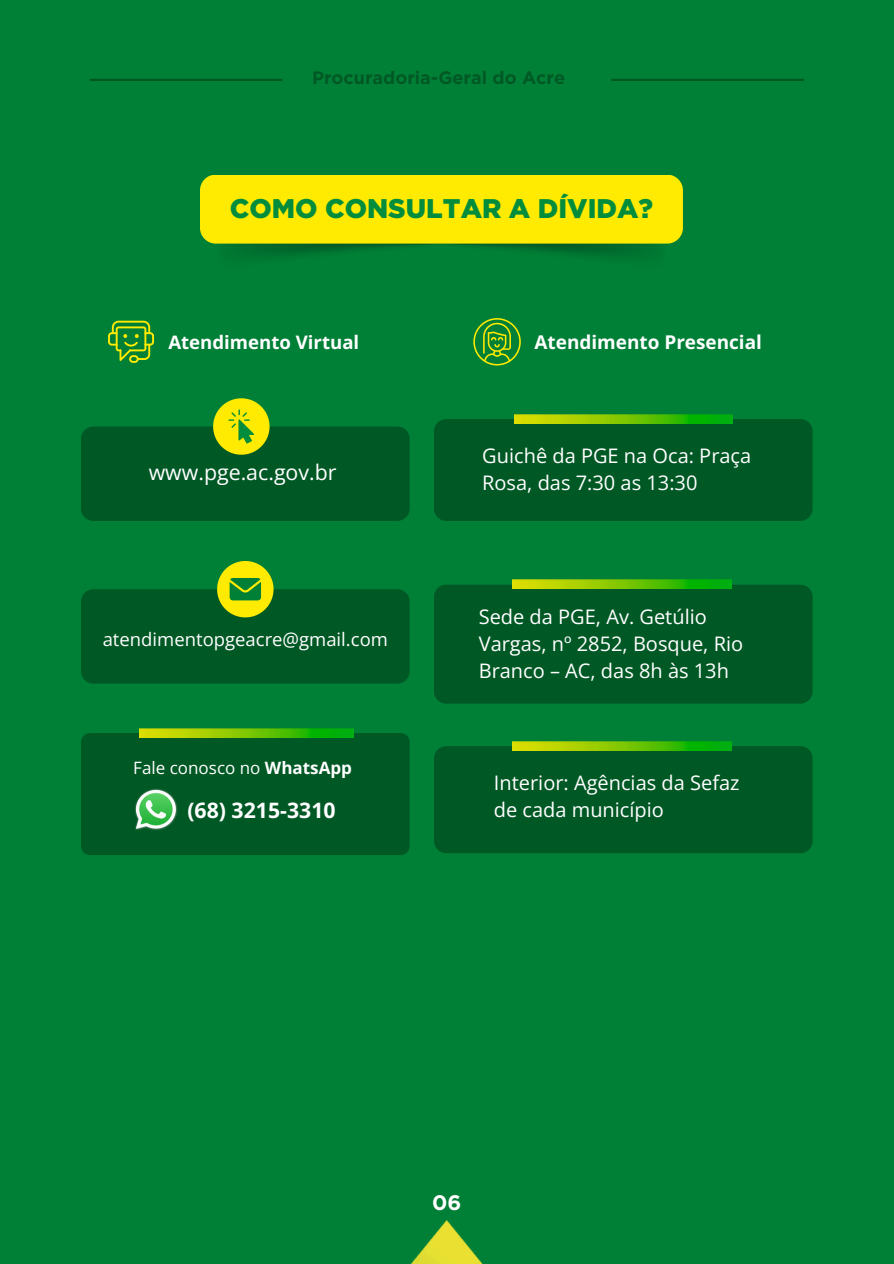
<style>
.page{position:relative;width:894px;height:1264px;background:#fff}
.page>*{position:absolute;margin:0;border:0;box-sizing:border-box;transform-origin:0 0}
.t1{font:900 27px "Gotham";color:#028d3c}
.t2{font:21.3px "Open Sans";color:#fff}
.t3{font:700 21.15px "Open Sans";color:#fff}
.t4{font:700 21px "Gotham";color:#fff}
.t5{font:19.95px/27px "Open Sans";color:#fff}
.t6{font:700 18.9px "Open Sans";color:#fff}
.t7{font:700 18.6px "Open Sans";color:#fff}
.t8{font:18.45px "Open Sans";color:#fff}
.t9{font:700 18px "Gotham";color:#005925}
.t10{font:16.95px "Open Sans";color:#fff}
.s1{font-weight:700}
</style>
<div class="page">
<div style="left:0;top:0;width:893px;height:1263px;background:#008036"></div>
<hr style="left:90px;top:79px;width:191px;height:2px;background:#005925">
<hr style="left:612px;top:79px;width:190px;height:2px;background:#005925">
<img style="left:411px;top:1220px;width:71px;height:43px">
<div style="left:81px;top:589px;width:328px;height:94px;background:#005925;border-radius:12px"></div>
<svg style="left:217px;top:561px;width:56px;height:56px"></svg>
<div style="left:81px;top:733px;width:328px;height:122px;background:#005925"></div>
<img style="left:134px;top:788px;width:43px;height:42px">
<img style="left:139px;top:728px;width:214px;height:9px">
<div style="left:81px;top:426px;width:328px;height:95px;background:#005925;border-radius:12px"></div>
<svg style="left:213px;top:398px;width:56px;height:56px"></svg>
<svg style="left:108px;top:321px;width:46px;height:41px"></svg>
<svg style="left:473px;top:318px;width:47px;height:47px"></svg>
<div style="left:434px;top:746px;width:378px;height:107px;background:#005925"></div>
<img style="left:512px;top:741px;width:219px;height:9px">
<div style="left:434px;top:584px;width:378px;height:119px;background:#005925"></div>
<img style="left:512px;top:579px;width:219px;height:9px">
<div style="left:434px;top:419px;width:378px;height:102px;background:#005925"></div>
<img style="left:514px;top:414px;width:218px;height:9px">
<img style="left:214px;top:243px;width:455px;height:14px">
<div style="left:200px;top:175px;width:482px;height:68px;background:#ffeb01;border-radius:16px"></div>
<p class="t9" style="left:312px;top:67px;width:254px">Procuradoria-Geral do Acre</p>
<h4 class="t1" style="left:229px;top:192px;width:425px">COMO CONSULTAR A DÍVIDA?</h4>
<h4 class="t7" style="left:168px;top:329px;width:192px">Atendimento Virtual</h4>
<p class="t6" style="left:534px;top:329px;width:229px">Atendimento Presencial</p>
<p class="t2" style="left:149px;top:457px;width:189px">www.pge.ac.gov.br</p>
<p class="t8" style="left:103px;top:626px;width:286px">atendimentopgeacre@gmail.com</p>
<p class="t10" style="left:133px;top:755px;width:220px">Fale conosco no <span class="s1">WhatsApp</span></p>
<h1 class="t3" style="left:187px;top:795px;width:150px">(68) 3215-3310</h1>
<p class="t5" style="left:482px;top:442px;width:270px">Guichê da PGE na Oca: Praça<br>Rosa, das 7:30 as 13:30</p>
<h3 class="t5" style="left:478px;top:602px;width:266px">Sede da PGE, Av. Getúlio<br>Vargas, nº 2852, Bosque, Rio<br>Branco – AC, das 8h às 13h</h3>
<p class="t5" style="left:493px;top:769px;width:247px">Interior: Agências da Sefaz de cada município</p>
<h4 class="t4" style="left:432px;top:1190px;width:31px">06</h4>
</div>
